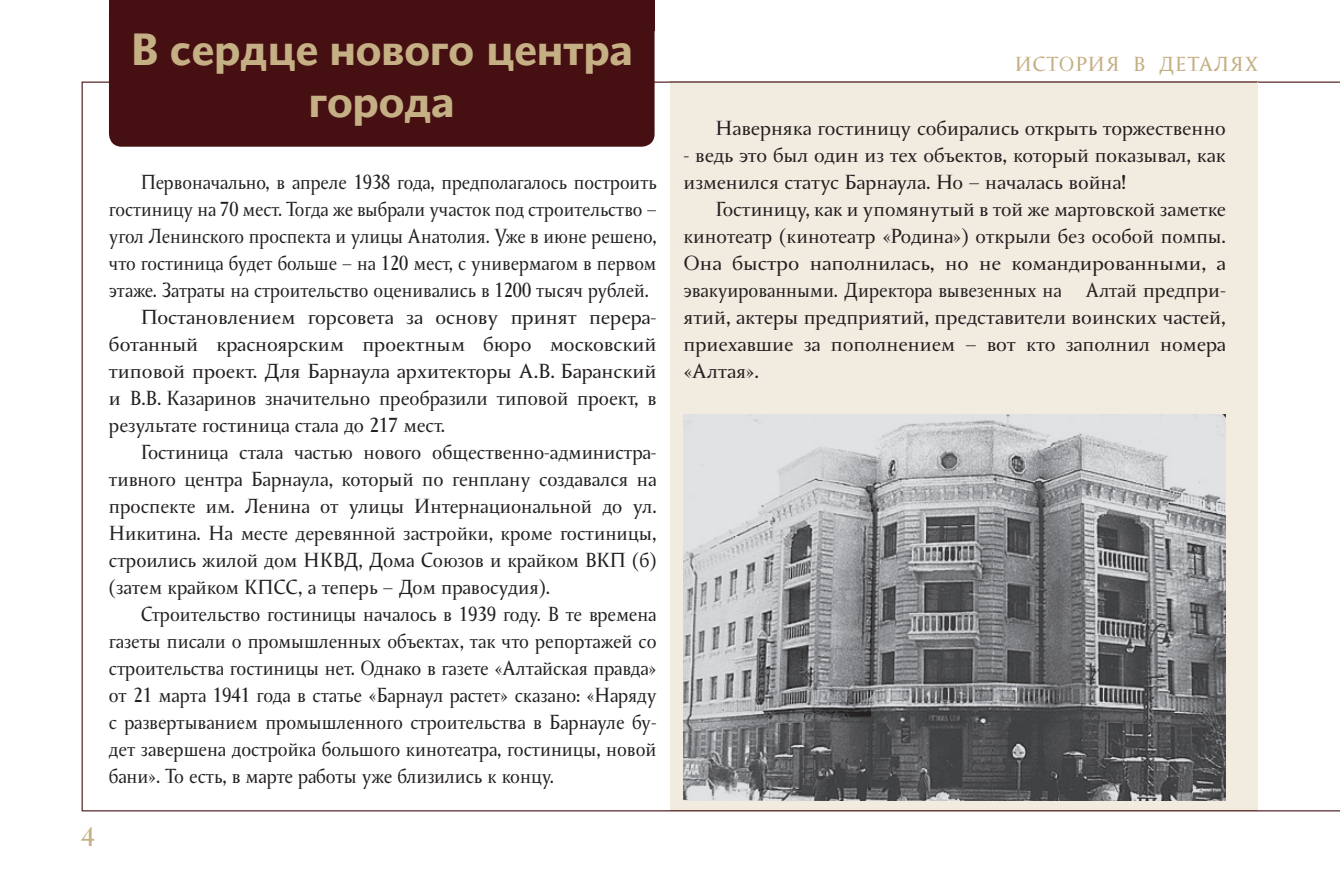
<style>
.page{position:relative;width:1340px;height:893px;background:#fff}
.page>*{position:absolute;margin:0;border:0;box-sizing:border-box;transform-origin:0 0}
.t1{font:700 45px/51.8px "Conqueror Sans";color:#c5af84;text-align:center;scale:.96 1}
.t2{font:27px "Conqueror";color:#c5af84}
.t3{font:20.25px/27px "Conqueror";color:#231f20}
.t4{font:20.25px "Conqueror";color:#231f20;scale:.92 1}
.t5{font:20.25px "Conqueror";color:#231f20;scale:.95 1}
.t6{font:20.25px "Conqueror";color:#231f20;scale:.9 1}
.t7{font:20.25px "Conqueror";letter-spacing:.04em;color:#c5af84}
</style>
<div class="page">
<div style="left:109px;top:0;width:545px;height:147px;background:#460f12;border-radius:13px"></div>
<div style="left:109px;top:0;width:545px;height:30px;background:#460f12"></div>
<div style="left:670px;top:83px;width:587px;height:727px;background:#f1ebe0"></div>
<hr style="left:670px;top:82px;width:587px;height:1px;background:#5c2e28">
<hr style="left:670px;top:810px;width:587px;height:1px;background:#5c2e28">
<img style="left:683px;top:414px;width:542px;height:386px">
<h1 class="t1" style="left:130px;top:25px;width:525px">В сердце нового центра города</h1>
<p class="t6" style="left:141px;top:169px;width:574px">Первоначально, в апреле 1938 года, предполагалось построить</p>
<p class="t6" style="left:109px;top:196px;width:610px">гостиницу на 70 мест. Тогда же выбрали участок под строительство –</p>
<p class="t6" style="left:109px;top:223px;width:610px">угол Ленинского проспекта и улицы Анатолия. Уже в июне решено,</p>
<p class="t6" style="left:109px;top:250px;width:610px">что гостиница будет больше – на 120 мест, с универмагом в первом</p>
<p class="t6" style="left:109px;top:277px;width:601px">этаже. Затраты на строительство оценивались в 1200 тысяч рублей.</p>
<p class="t3" style="left:141px;top:304px;width:517px">Постановлением горсовета за основу принят перера-</p>
<p class="t3" style="left:109px;top:331px;width:549px">ботанный красноярским проектным бюро московский</p>
<p class="t3" style="left:109px;top:358px;width:549px">типовой проект. Для Барнаула архитекторы А.В. Баранский</p>
<p class="t3" style="left:109px;top:385px;width:549px">и В.В. Казаринов значительно преобразили типовой проект, в</p>
<p class="t5" style="left:109px;top:412px;width:355px">результате гостиница стала до 217 мест.</p>
<p class="t5" style="left:141px;top:439px;width:544px">Гостиница стала частью нового общественно-администра-</p>
<p class="t5" style="left:109px;top:466px;width:578px">тивного центра Барнаула, который по генплану создавался на</p>
<p class="t5" style="left:109px;top:493px;width:578px">проспекте им. Ленина от улицы Интернациональной до ул.</p>
<p class="t5" style="left:109px;top:520px;width:578px">Никитина. На месте деревянной застройки, кроме гостиницы,</p>
<p class="t5" style="left:109px;top:547px;width:578px">строились жилой дом НКВД, Дома Союзов и крайком ВКП (б)</p>
<p class="t5" style="left:109px;top:574px;width:466px">(затем крайком КПСС, а теперь – Дом правосудия).</p>
<p class="t4" style="left:141px;top:601px;width:562px">Строительство гостиницы началось в 1939 году. В те времена</p>
<p class="t4" style="left:109px;top:628px;width:596px">газеты писали о промышленных объектах, так что репортажей со</p>
<p class="t4" style="left:109px;top:655px;width:596px">строительства гостиницы нет. Однако в газете «Алтайская правда»</p>
<p class="t4" style="left:109px;top:682px;width:596px">от 21 марта 1941 года в статье «Барнаул растет» сказано: «Наряду</p>
<p class="t4" style="left:109px;top:709px;width:596px">с развертыванием промышленного строительства в Барнауле бу-</p>
<p class="t4" style="left:109px;top:736px;width:596px">дет завершена достройка большого кинотеатра, гостиницы, новой</p>
<p class="t4" style="left:109px;top:763px;width:485px">бани». То есть, в марте работы уже близились к концу.</p>
<h2 class="t2" style="left:81px;top:819px;width:15px">4</h2>
<p class="t7" style="left:1014px;top:52px;width:245px">ИСТОРИЯ В ДЕТАЛЯХ</p>
<p class="t3" style="left:715px;top:115px;width:512px">Наверняка гостиницу собирались открыть торжественно</p>
<p class="t3" style="left:683px;top:142px;width:544px">- ведь это был один из тех объектов, который показывал, как изменился статус Барнаула. Но – началась война!</p>
<p class="t3" style="left:683px;top:196px;width:544px;text-align:justify;text-indent:32px">Гостиницу, как и упомянутый в той же мартовской заметке кинотеатр (кинотеатр «Родина») открыли без особой помпы.<br>Она быстро наполнилась, но не командированными, а эвакуированными. Директора вывезенных на Алтай предпри&shy;ятий, актеры предприятий, представители воинских частей, приехавшие за пополнением – вот кто заполнил номера «Алтая».</p>
</div>
